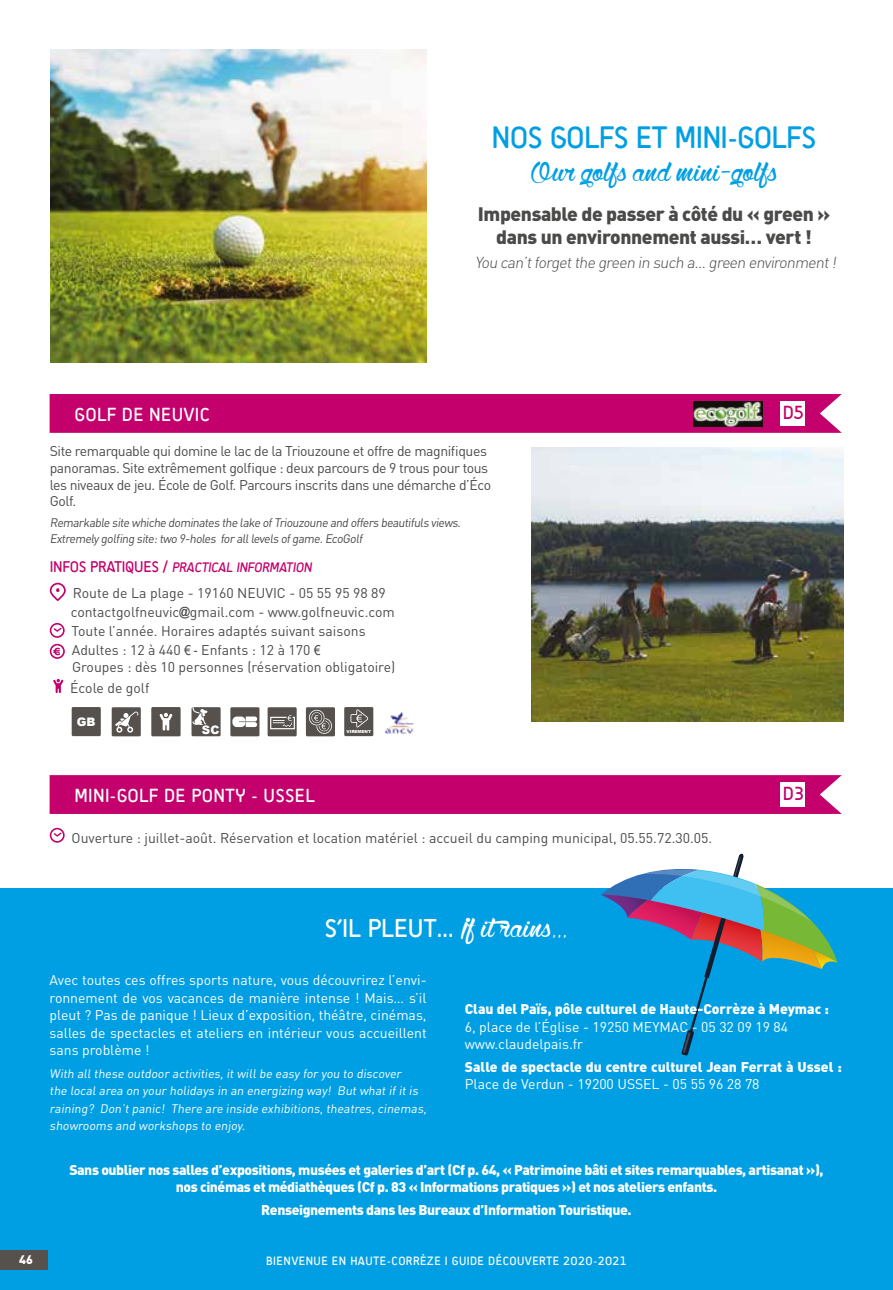
<style>
.page{position:relative;width:893px;height:1290px;background:#fff}
.page>*{position:absolute;margin:0;border:0;box-sizing:border-box;transform-origin:0 0}
.t1{font:300 45.5px "Wolfinthe City";letter-spacing:.01em;color:#009fe3}
.t2{font:31.5px "Sci Fly Sans";letter-spacing:-.025em;color:#009fe3}
.t3{font:26.25px "Sci Fly Sans";letter-spacing:-.005em;color:#fff}
.t4{font:900 19.25px/23.1px "DIN";letter-spacing:-.02em;color:#4a4a49;text-align:center}
.t5{font:19.25px "Sci Fly Sans";letter-spacing:.015em;color:#fff}
.t6{font:19.25px "Sci Fly Sans";color:#c3006b}
.t7{font:300 15.75px "DIN";color:#4a4a49}
.t8{font:14px/17.5px "DIN";color:#fff;text-align:justify}
.t9{font:14px/19.2px "DIN";color:#4a4a49}
.t10{font:900 14px/17.5px "DIN";letter-spacing:-.03em;color:#fff;text-align:center}
.t11{font:14px/16.6px "DIN";letter-spacing:-.03em;color:#4a4a49}
.t12{font:900 14px "DIN";color:#fff}
.t13{font:14px "Sci Fly Sans";color:#c3006b}
.t14{font:12.25px/17.5px "DIN";color:#fff}
.t15{font:12.25px/15.8px "DIN";color:#4a4a49}
.t16{font:12.25px "Sci Fly Sans";letter-spacing:.035em;color:#fff}
.t17{font:900 12.25px "DIN";color:#fff}
.t18{font:900 11.72px "Arial";color:#fff}
.t19{font:900 4.2px "Arial";color:#fff}
.s1{font-size:15.75px}
.s2{font-family:"Arial";font-weight:900}
.s3{font-family:"Arial Narrow"}
.s4{font-family:"Wolfinthe City";font-weight:300;font-size:45.5px}
</style>
<div class="page">
<div style="left:0;top:888px;width:893px;height:402px;background:#009fe3"></div>
<svg style="left:601px;top:853px;width:236px;height:203px"></svg>
<div style="left:50px;top:394px;width:792px;height:39px;background:#c3006b"></div>
<div style="left:50px;top:775px;width:792px;height:39px;background:#c3006b"></div>
<div style="left:780px;top:401px;width:25px;height:25px;background:#fff"></div>
<div style="left:780px;top:782px;width:25px;height:25px;background:#fff"></div>
<svg style="left:72px;top:707px;width:29px;height:29px"></svg>
<svg style="left:151px;top:707px;width:30px;height:29px"></svg>
<svg style="left:51px;top:584px;width:14px;height:16px"></svg>
<div style="left:50px;top:583px;width:16px;height:18px;border:2px solid #c3006b;border-radius:7px"></div>
<svg style="left:56px;top:588px;width:3px;height:4px"></svg>
<svg style="left:50px;top:623px;width:15px;height:15px"></svg>
<svg style="left:50px;top:644px;width:15px;height:15px"></svg>
<svg style="left:53px;top:679px;width:10px;height:14px"></svg>
<svg style="left:50px;top:828px;width:15px;height:15px"></svg>
<img style="left:532px;top:447px;width:311px;height:274px">
<img style="left:51px;top:50px;width:376px;height:312px">
<svg style="left:268px;top:707px;width:29px;height:29px"></svg>
<svg style="left:306px;top:707px;width:29px;height:29px"></svg>
<img style="left:384px;top:712px;width:29px;height:22px">
<svg style="left:192px;top:707px;width:29px;height:29px"></svg>
<img style="left:693px;top:401px;width:69px;height:26px">
<svg style="left:344px;top:707px;width:29px;height:29px"></svg>
<svg style="left:230px;top:707px;width:29px;height:29px"></svg>
<svg style="left:112px;top:707px;width:29px;height:29px"></svg>
<div style="left:0;top:1250px;width:47px;height:20px;background:#56514d"></div>
<h2 class="t2" style="left:492px;top:119px;width:326px">NOS GOLFS ET MINI-GOLFS</h2>
<h1 class="t1" style="left:531px;top:139px;width:248px">Our golfs and mini-golfs</h1>
<h3 class="t4" style="left:478px;top:201px;width:354px">Impensable de passer à côté du « green » dans un environnement aussi… vert !</h3>
<p class="t7" style="left:475px;top:253px;width:365px">You can’tforgetthe green in such a… green environment!</p>
<h3 class="t5" style="left:75px;top:403px;width:137px">GOLF DE NEUVIC</h3>
<p class="t11" style="left:50px;top:443px;width:443px">Site remarquable qui domine le lac de la Triouzoune et offre de magnifiques panoramas. Site extrêmement golfique : deux parcours de 9 trous pour tous les niveaux de jeu. École de Golf. Parcours inscrits dans une démarche d’Éco Golf.</p>
<p class="t15" style="left:50px;top:514px;width:415px">Remarkable site whiche dominates the lake ofTriouzoune and offers beautifuls views.<br>Extremely golfing site:two 9-holes foralllevels ofgame.EcoGolf</p>
<p class="t13" style="left:50px;top:559px;width:266px"><span class="s1">I N F O S P RAT I Q U E S /</span> PRACTICAL INFORMATION</p>
<p class="t9" style="left:71px;top:583px;width:326px">Route de La plage - 19160 NEUVIC - 05 55 95 98 89 contactgolfneuvic<span class="s2">@</span>gmail.com - www.golfneuvic.com Toute l’année. Horaires adaptés suivant saisons Adultes : 12 à 440 <span class="s3">€ -</span> Enfants : 12 à 170 <span class="s3">€</span></p>
<p class="t9" style="left:70px;top:656px;width:327px;line-height:20.8px">Groupes : dès 10 personnes (réservation obligatoire)<br>École de golf</p>
<p class="t18" style="left:77px;top:713px;width:20px">GB</p>
<p class="t18" style="left:202px;top:721px;width:19px">SC</p>
<p class="t19" style="left:346px;top:728px;width:26px">VIREMENT</p>
<h3 class="t5" style="left:75px;top:784px;width:242px">MINI-GOLF DE PONTY - USSEL</h3>
<p class="t9" style="left:72px;top:828px;width:642px">Ouverture : juillet-août. Réservation et location matériel : accueil du camping municipal, 05.55.72.30.05.</p>
<h3 class="t6" style="left:783px;top:402px;width:23px">D5</h3>
<h3 class="t6" style="left:783px;top:783px;width:23px">D3</h3>
<p class="t17" style="left:19px;top:1251px;width:15px">46</p>
<h3 class="t3" style="left:324px;top:913px;width:244px">S’IL PLEUT... <span class="s4">If it rains...</span></h3>
<p class="t8" style="left:50px;top:971px;width:379px">Avec toutes ces offres sports nature, vous découvrirez l’envi&shy;ronnement de vos vacances de manière intense ! Mais… s’il pleut ? Pas de panique ! Lieux d’exposition, théâtre, cinémas, salles de spectacles et ateliers en intérieur vous accueillent sans problème !</p>
<p class="t14" style="left:50px;top:1064px;width:381px">With all these outdoor activities, it will be easy for you to discover<br>the local area on your holidays in an energizing way! But what if it is raining? Don’t panic! There are inside exhibitions, theatres, cinemas, showrooms and workshops to enjoy.</p>
<p class="t12" style="left:465px;top:1000px;width:366px">Clau del Païs, pôle culturel de Haute-Corrèze à Meymac :</p>
<p class="t8" style="left:465px;top:1018px;width:325px">6, place de l’Église - 19250 MEYMAC - 05 32 09 19 84 www.claudelpais.fr</p>
<p class="t12" style="left:465px;top:1057px;width:379px">Salle de spectacle du centre culturel Jean Ferrat à Ussel :</p>
<p class="t8" style="left:465px;top:1075px;width:296px">Place de Verdun - 19200 USSEL - 05 55 96 28 78</p>
<p class="t10" style="left:69px;top:1160px;width:756px">Sans oublier nos salles d’expositions, musées et galeries d’art (Cf p. 64, « Patrimoine bâti et sites remarquables, artisanat »), nos cinémas et médiathèques (Cf p. 83 « Informations pratiques ») et nos ateliers enfants.</p>
<p class="t10" style="left:261px;top:1200px;width:372px">Renseignements dans les Bureaux d’Information Touristique.</p>
<p class="t16" style="left:266px;top:1254px;width:362px">BIENVENUE EN HAUTE-CORRÈZE I GUIDE DÉCOUVERTE 2O2O-2O21</p>
</div>
